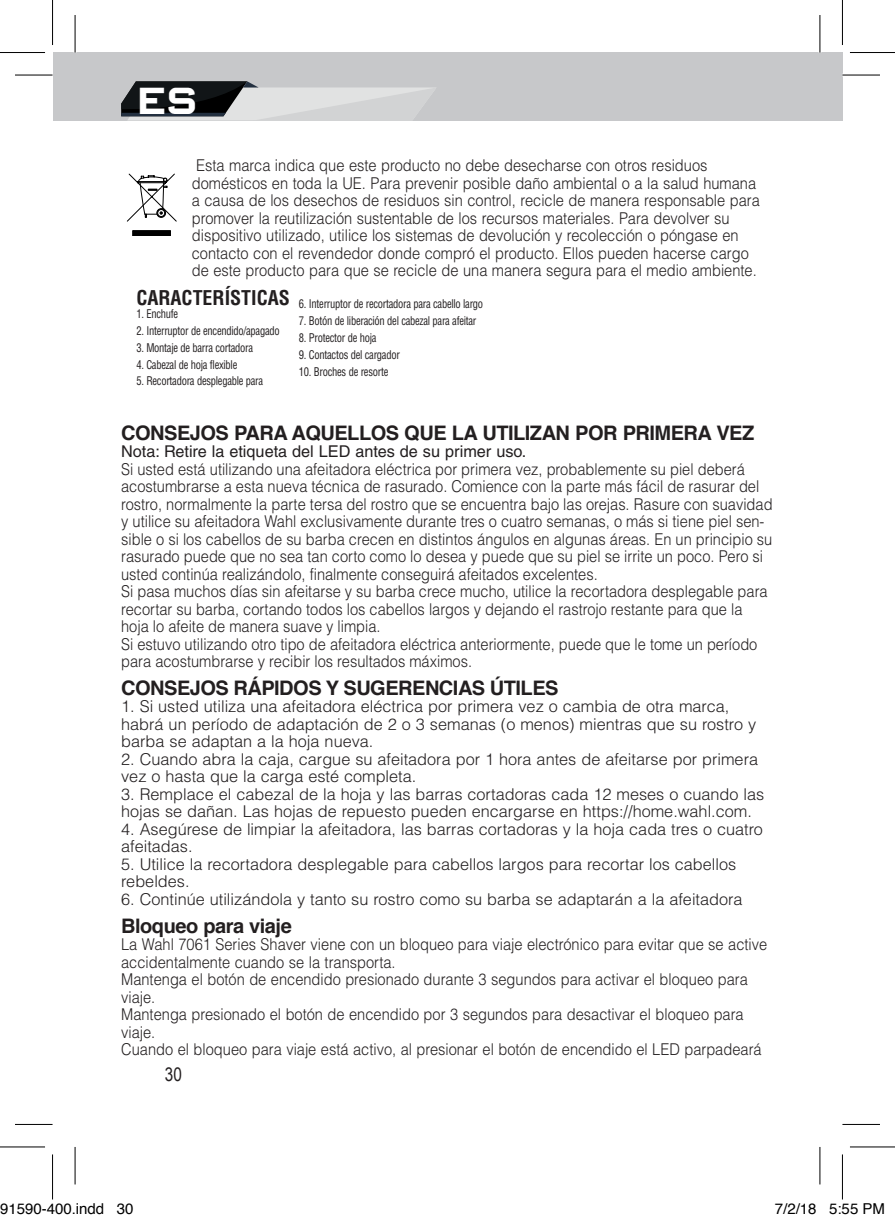
<style>
.page{position:relative;width:895px;height:1222px;background:#fff}
.page>*{position:absolute;margin:0;border:0;box-sizing:border-box;transform-origin:0 0}
.t1{font:700 37.5px "Bank Gothic";color:#fff}
.t2{font:700 20px "Helvetica";letter-spacing:-.025em;color:#231f20}
.t3{font:700 condensed 19.75px "Helvetica LT Std";color:#231f20}
.t4{font:18.75px "Arial Narrow";color:#231f20}
.t5{font:300 16.25px/17.5px "Helvetica LT Std";color:#231f20;scale:.9 1}
.t6{font:300 16.25px/17.5px "Helvetica LT Std";color:#231f20}
.t7{font:16.25px "Helvetica LT Std";color:#231f20}
.t8{font:15px "Helvetica";color:#000}
.t9{font:condensed 11.75px "Helvetica LT Std";letter-spacing:-.025em;color:#231f20;scale:.9 1}
</style>
<div class="page">
<div style="left:54px;top:52px;width:788px;height:69px;background:#c7c8ca"></div>
<svg style="left:121px;top:81px;width:315px;height:39px"></svg>
<svg style="left:132px;top:230px;width:39px;height:6px"></svg>
<svg style="left:127px;top:174px;width:49px;height:48px"></svg>
<svg style="left:15px;top:74px;width:37px;height:1px"></svg>
<svg style="left:842px;top:73px;width:37px;height:4px"></svg>
<svg style="left:73px;top:15px;width:4px;height:38px"></svg>
<svg style="left:74px;top:1147px;width:1px;height:37px"></svg>
<hr style="left:818px;top:15px;width:3px;height:38px;background:#fff">
<hr style="left:15px;top:75px;width:37px;height:1px;background:#000">
<hr style="left:842px;top:75px;width:37px;height:1px;background:#000">
<hr style="left:15px;top:1123px;width:37px;height:1px;background:#000">
<hr style="left:842px;top:1123px;width:37px;height:1px;background:#000">
<hr style="left:75px;top:15px;width:1px;height:38px;background:#000">
<hr style="left:75px;top:1146px;width:1px;height:38px;background:#000">
<hr style="left:819px;top:15px;width:1px;height:38px;background:#000">
<hr style="left:819px;top:1146px;width:1px;height:38px;background:#000">
<hr style="left:0;top:52px;width:45px;height:1px;background:#000">
<hr style="left:849px;top:52px;width:45px;height:1px;background:#000">
<hr style="left:0;top:1146px;width:45px;height:1px;background:#000">
<hr style="left:849px;top:1146px;width:45px;height:1px;background:#000">
<hr style="left:52px;top:0;width:1px;height:45px;background:#000">
<hr style="left:52px;top:1154px;width:1px;height:45px;background:#000">
<hr style="left:841px;top:0;width:1px;height:45px;background:#000">
<hr style="left:841px;top:1154px;width:1px;height:45px;background:#000">
<h1 class="t1" style="left:136px;top:78px;width:62px">ES</h1>
<p class="t5" style="left:192px;top:156px;width:632px">Esta marca indica que este producto no debe desecharse con otros residuos domésticos en toda la UE. Para prevenir posible daño ambiental o a la salud humana a causa de los desechos de residuos sin control, recicle de manera responsable para promover la reutilización sustentable de los recursos materiales. Para devolver su dispositivo utilizado, utilice los sistemas de devolución y recolección o póngase en contacto con el revendedor donde compró el producto. Ellos pueden hacerse cargo de este producto para que se recicle de una manera segura para el medio ambiente.</p>
<p class="t3" style="left:136px;top:285px;width:155px">CARACTERÍSTICAS</p>
<p class="t9" style="left:136px;top:306px;width:48px">1. Enchufe</p>
<p class="t9" style="left:136px;top:323px;width:161px">2. Interruptor de encendido/apagado</p>
<p class="t9" style="left:136px;top:340px;width:131px">3. Montaje de barra cortadora</p>
<p class="t9" style="left:136px;top:357px;width:114px">4. Cabezal de hoja flexible</p>
<p class="t9" style="left:136px;top:374px;width:142px">5. Recortadora desplegable para</p>
<p class="t9" style="left:299px;top:297px;width:206px">6. Interruptor de recortadora para cabello largo</p>
<p class="t9" style="left:299px;top:313px;width:199px">7. Botón de liberación del cabezal para afeitar</p>
<p class="t9" style="left:299px;top:330px;width:88px">8. Protector de hoja</p>
<p class="t9" style="left:299px;top:347px;width:114px">9. Contactos del cargador</p>
<p class="t9" style="left:299px;top:364px;width:101px">10. Broches de resorte</p>
<p class="t2" style="left:121px;top:416px;width:634px">CONSEJOS PARA AQUELLOS QUE LA UTILIZAN POR PRIMERA VEZ</p>
<p class="t7" style="left:121px;top:442px;width:406px">Nota: Retire la etiqueta del LED antes de su primer uso.</p>
<p class="t5" style="left:121px;top:460px;width:725px">Si usted está utilizando una afeitadora eléctrica por primera vez, probablemente su piel deberá acostumbrarse a esta nueva técnica de rasurado. Comience con la parte más fácil de rasurar del rostro, normalmente la parte tersa del rostro que se encuentra bajo las orejas. Rasure con suavidad y utilice su afeitadora Wahl exclusivamente durante tres o cuatro semanas, o más si tiene piel sen&shy;sible o si los cabellos de su barba crecen en distintos ángulos en algunas áreas. En un principio su rasurado puede que no sea tan corto como lo desea y puede que su piel se irrite un poco. Pero si usted continúa realizándolo, finalmente conseguirá afeitados excelentes.<br>Si pasa muchos días sin afeitarse y su barba crece mucho, utilice la recortadora desplegable para recortar su barba, cortando todos los cabellos largos y dejando el rastrojo restante para que la hoja lo afeite de manera suave y limpia.<br>Si estuvo utilizando otro tipo de afeitadora eléctrica anteriormente, puede que le tome un período para acostumbrarse y recibir los resultados máximos.</p>
<p class="t2" style="left:121px;top:671px;width:438px">CONSEJOS RÁPIDOS Y SUGERENCIAS ÚTILES</p>
<p class="t6" style="left:121px;top:697px;width:636px">1. Si usted utiliza una afeitadora eléctrica por primera vez o cambia de otra marca, habrá un período de adaptación de 2 o 3 semanas (o menos) mientras que su rostro y barba se adaptan a la hoja nueva.</p>
<p class="t6" style="left:121px;top:750px;width:638px">2. Cuando abra la caja, cargue su afeitadora por 1 hora antes de afeitarse por primera vez o hasta que la carga esté completa.</p>
<p class="t6" style="left:121px;top:785px;width:644px">3. Remplace el cabezal de la hoja y las barras cortadoras cada 12 meses o cuando las hojas se dañan. Las hojas de repuesto pueden encargarse en https://home.wahl.com.</p>
<p class="t6" style="left:121px;top:820px;width:643px">4. Asegúrese de limpiar la afeitadora, las barras cortadoras y la hoja cada tres o cuatro afeitadas.</p>
<p class="t6" style="left:121px;top:855px;width:616px">5. Utilice la recortadora desplegable para cabellos largos para recortar los cabellos rebeldes.</p>
<p class="t6" style="left:121px;top:890px;width:622px">6. Continúe utilizándola y tanto su rostro como su barba se adaptarán a la afeitadora</p>
<p class="t2" style="left:121px;top:909px;width:172px">Bloqueo para viaje</p>
<p class="t5" style="left:121px;top:935px;width:719px">La Wahl 7061 Series Shaver viene con un bloqueo para viaje electrónico para evitar que se active accidentalmente cuando se la transporta.<br>Mantenga el botón de encendido presionado durante 3 segundos para activar el bloqueo para viaje.<br>Mantenga presionado el botón de encendido por 3 segundos para desactivar el bloqueo para viaje.<br>Cuando el bloqueo para viaje está activo, al presionar el botón de encendido el LED parpadeará</p>
<p class="t4" style="left:165px;top:1060px;width:19px">30</p>
<p class="t8" style="left:0;top:1197px;width:135px">91590-400.indd 30</p>
<p class="t8" style="left:774px;top:1197px;width:112px">7/2/18 5:55 PM</p>
</div>
